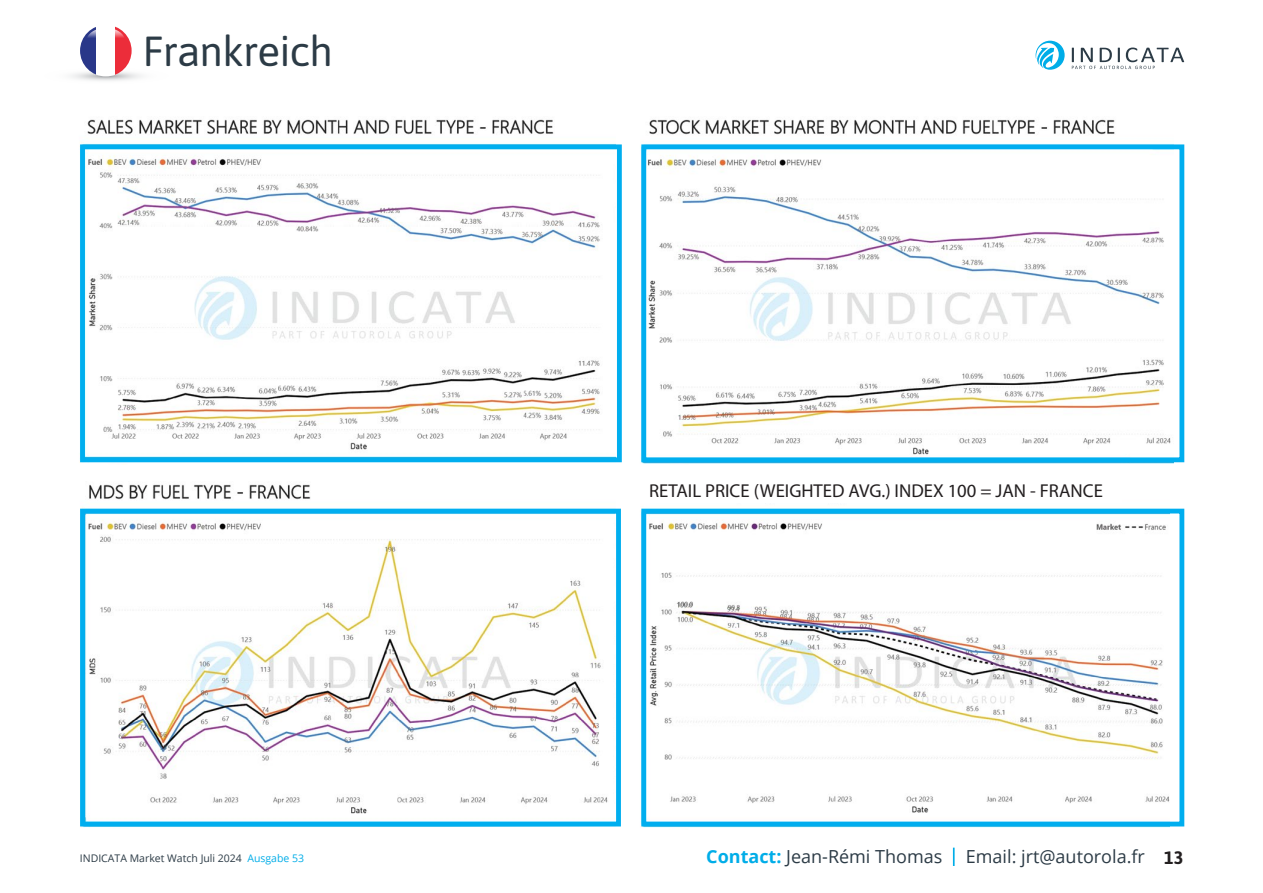
<style>
.page{position:relative;width:1263px;height:893px;background:#fff}
.page>*{position:absolute;margin:0;border:0;box-sizing:border-box;transform-origin:0 0}
.t1{font:42px "Asap";letter-spacing:-.02em;color:#2c3b46}
.t2{font:18.75px "Myriad Pro";color:#231f20}
.t3{font:18px "Open Sans";color:#2c3b46}
.t4{font:10.5px "Open Sans";color:#2c3b46}
.s1{color:#00ade8}
.s2{font-weight:700;color:#00ade8}
.s3{font-family:"Asap";font-weight:700;color:#231f20}
</style>
<div class="page">
<svg style="left:42px;top:67px;width:128px;height:17px"></svg>
<svg style="left:80px;top:27px;width:16px;height:49px"></svg>
<div style="left:96px;top:25px;width:19px;height:51px;background:#fff"></div>
<svg style="left:115px;top:26px;width:17px;height:50px"></svg>
<svg style="left:86px;top:28px;width:39px;height:16px"></svg>
<svg style="left:1035px;top:41px;width:30px;height:29px"></svg>
<svg style="left:1072px;top:48px;width:112px;height:21px"></svg>
<svg style="left:953px;top:848px;width:1px;height:18px"></svg>
<img style="left:79px;top:119px;width:537px;height:344px">
<div style="left:80px;top:144px;width:542px;height:318px;border:5px solid #00aeef"></div>
<img style="left:640px;top:119px;width:533px;height:345px">
<div style="left:641px;top:144px;width:543px;height:318px;border:5px solid #00aeef"></div>
<img style="left:80px;top:484px;width:536px;height:344px">
<div style="left:80px;top:509px;width:541px;height:317px;border:5px solid #00aeef"></div>
<img style="left:640px;top:508px;width:529px;height:320px">
<div style="left:641px;top:509px;width:543px;height:317px;border:5px solid #00aeef"></div>
<h1 class="t1" style="left:143px;top:22px;width:192px">Frankreich</h1>
<p class="t4" style="left:80px;top:851px;width:226px">INDICATA Market Watch Juli 2024 <span class="s1">Ausgabe 53</span></p>
<p class="t2" style="left:649px;top:479px;width:455px">RETAIL PRICE (WEIGHTED AVG.) INDEX 100 = JAN - FRANCE</p>
<p class="t3" style="left:706px;top:844px;width:238px"><span class="s2">Contact:</span> Jean-Rémi Thomas</p>
<p class="t3" style="left:966px;top:844px;width:219px">Email: jrt@autorola.fr <span class="s3">13</span></p>
</div>
